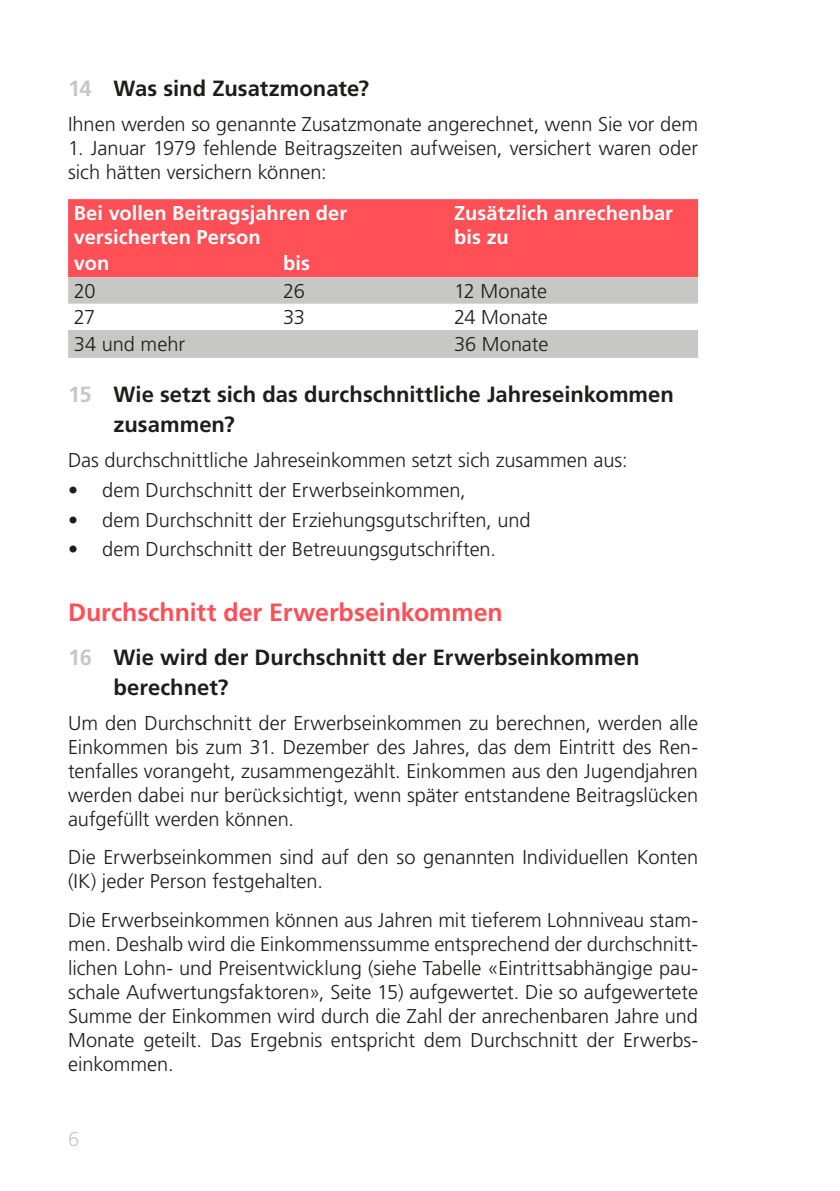
<style>
.page{position:relative;width:840px;height:1191px;background:#fff}
.page>*{position:absolute;margin:0;border:0;box-sizing:border-box;transform-origin:0 0}
.Texttitel{font:700 25px "Frutiger LT Std";color:#ff5057}
.t1{font:700 22px/30px "Frutiger LT Std";color:#1d1d1b}
.Grundtext{font:300 20px/24px "Frutiger LT Std";color:#1d1d1b}
.Tabellen_Text_Weiss{font:700 20px/24px "Frutiger LT Std";letter-spacing:.005em;color:#fff}
.Text_vor_Aufzählung{font:300 20px "Frutiger LT Std";letter-spacing:-.005em;color:#1d1d1b}
.t2{font:300 20px "Frutiger LT Std";color:#c7c7c6}
.s1{color:#c7c7c6}
</style>
<div class="page">
<div style="left:68px;top:199px;width:629px;height:78px;background:#ff5057"></div>
<svg style="left:68px;top:277px;width:629px;height:81px;fill:#c7c7c6"></svg>
<p class="t1" style="left:68px;top:73px;width:302px"><span class="s1">14</span> Was sind Zusatzmonate?</p>
<p class="Grundtext" style="left:68px;top:113px;width:631px">Ihnen werden so genannte Zusatzmonate angerechnet, wenn Sie vor dem</p>
<p class="Grundtext" style="left:68px;top:137px;width:631px">1. Januar 1979 fehlende Beitragszeiten aufweisen, versichert waren oder sich hätten versichern können:</p>
<p class="Tabellen_Text_Weiss" style="left:74px;top:201px;width:275px">Bei vollen Beitragsjahren der versicherten Person</p>
<p class="Tabellen_Text_Weiss" style="left:454px;top:201px;width:220px">Zusätzlich anrechenbar bis zu</p>
<p class="Tabellen_Text_Weiss" style="left:74px;top:251px;width:37px">von</p>
<p class="Tabellen_Text_Weiss" style="left:283px;top:251px;width:29px">bis</p>
<p class="Grundtext" style="left:74px;top:279px;width:23px">20</p>
<p class="Grundtext" style="left:283px;top:279px;width:23px">26</p>
<p class="Grundtext" style="left:454px;top:279px;width:94px">12 Monate</p>
<p class="Grundtext" style="left:74px;top:306px;width:23px">27</p>
<p class="Grundtext" style="left:283px;top:306px;width:23px">33</p>
<p class="Grundtext" style="left:454px;top:306px;width:95px">24 Monate</p>
<p class="Grundtext" style="left:74px;top:332px;width:113px">34 und mehr</p>
<p class="Grundtext" style="left:454px;top:332px;width:96px">36 Monate</p>
<p class="t1" style="left:113px;top:379px;width:561px;text-indent:-45px"><span class="s1">15</span> Wie setzt sich das durchschnittliche Jahreseinkommen zusammen?</p>
<p class="Text_vor_Aufzählung" style="left:68px;top:449px;width:560px">Das durchschnittliche Jahreseinkommen setzt sich zusammen aus:</p>
<p class="Grundtext" style="left:68px;top:478px;width:399px">• dem Durchschnitt der Erwerbseinkommen,</p>
<p class="Grundtext" style="left:68px;top:508px;width:463px">• dem Durchschnitt der Erziehungsgutschriften, und</p>
<p class="Grundtext" style="left:68px;top:538px;width:429px">• dem Durchschnitt der Betreuungsgutschriften.</p>
<p class="Texttitel" style="left:68px;top:597px;width:436px">Durchschnitt der Erwerbseinkommen</p>
<p class="t1" style="left:113px;top:642px;width:527px;text-indent:-45px"><span class="s1">16</span> Wie wird der Durchschnitt der Erwerbseinkommen berechnet?</p>
<p class="Grundtext" style="left:68px;top:711px;width:631px;text-align:justify">Um den Durchschnitt der Erwerbseinkommen zu berechnen, werden alle Einkommen bis zum 31. Dezember des Jahres, das dem Eintritt des Ren&shy;tenfalles vorangeht, zusammengezählt. Einkommen aus den Jugendjahren werden dabei nur berücksichtigt, wenn später entstandene Beitragslücken aufgefüllt werden können.</p>
<p class="Grundtext" style="left:68px;top:845px;width:631px">Die Erwerbseinkommen sind auf den so genannten Individuellen Konten (IK) jeder Person festgehalten.</p>
<p class="Grundtext" style="left:68px;top:908px;width:631px;text-align:justify">Die Erwerbseinkommen können aus Jahren mit tieferem Lohnniveau stam&shy;men. Deshalb wird die Einkommenssumme entsprechend der durchschnitt&shy;lichen Lohn- und Preisentwicklung (siehe Tabelle «Eintrittsabhängige pau&shy;schale Aufwertungsfaktoren», Seite 15) aufgewertet. Die so aufgewertete Summe der Einkommen wird durch die Zahl der anrechenbaren Jahre und Monate geteilt. Das Ergebnis entspricht dem Durchschnitt der Erwerbs&shy;einkommen.</p>
<p class="t2" style="left:68px;top:1127px;width:13px">6</p>
</div>
